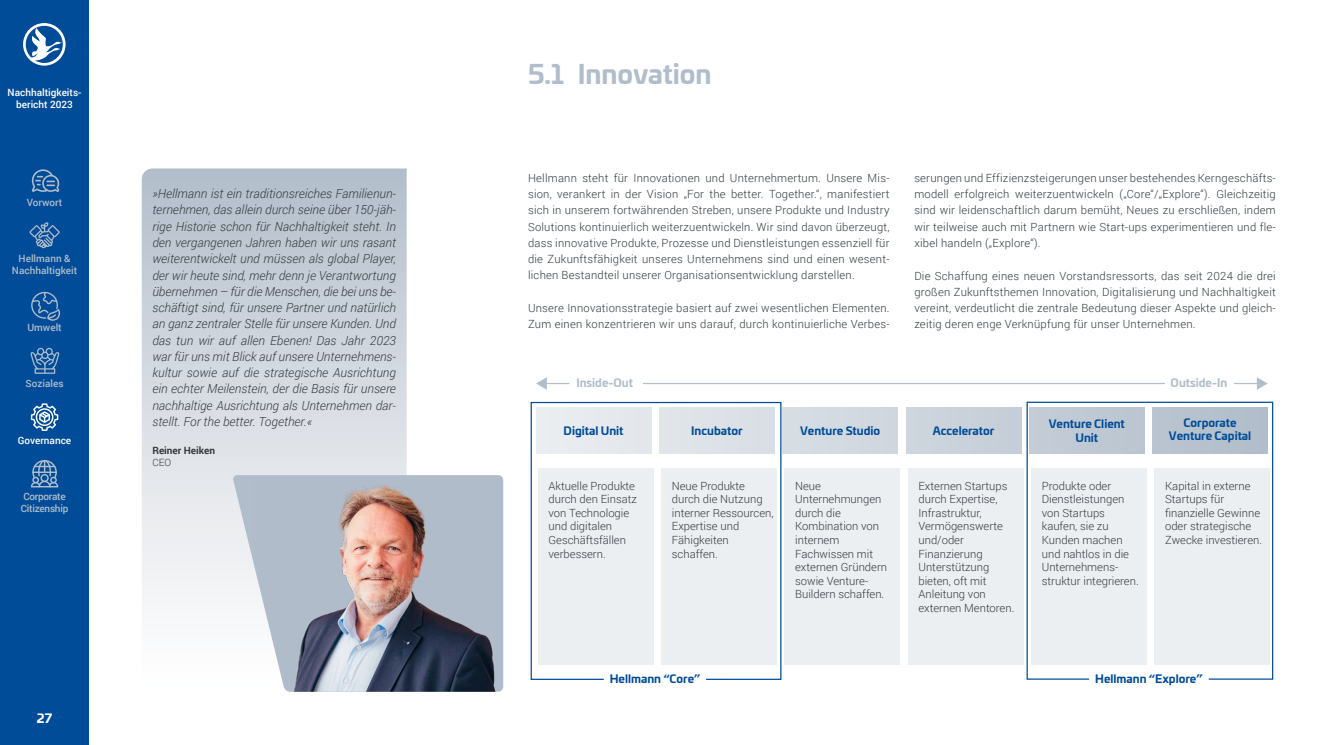
<style>
.page{position:relative;width:1329px;height:745px;background:#fff}
.page>*{position:absolute;margin:0;border:0;box-sizing:border-box;transform-origin:0 0}
.t1{font:700 26.25px "Univia Pro";color:#b1bdca}
.t2{font:italic 300 12.5px/16.2px "Roboto";color:#343a3f;text-align:justify}
.t3{font:700 12.5px "Univia Pro";color:#fff}
.t4{font:300 11.25px/13.5px "Roboto";color:#343a3f}
.t5{font:300 11.25px/16.2px "Roboto";letter-spacing:.02em;color:#343a3f}
.t6{font:700 11.25px/13.5px "Univia Pro";color:#004c99;text-align:center}
.t7{font:700 11.25px "Univia Pro";color:#b1bdca}
.t8{font:500 10px/12px "Roboto";color:#b1bdca;text-align:center}
.t9{font:500 10px/12px "Roboto";color:#fff;text-align:center}
.t10{font:500 10px/12px "Roboto";letter-spacing:-.025em;color:#b1bdca}
.t11{font:700 10px "Roboto";color:#343a3f}
.t12{font:300 10px "Roboto";color:#343a3f}
</style>
<div class="page">
<div style="left:0;top:0;width:89px;height:744px;background:#004c99"></div>
<svg style="left:23px;top:23px;width:43px;height:43px"></svg>
<svg style="left:31px;top:403px;width:27px;height:27px"></svg>
<svg style="left:30px;top:347px;width:30px;height:26px"></svg>
<svg style="left:31px;top:169px;width:29px;height:23px"></svg>
<svg style="left:29px;top:222px;width:31px;height:26px"></svg>
<svg style="left:142px;top:168px;width:265px;height:436px;background:#cfd6dd"></svg>
<svg style="left:233px;top:475px;width:19px;height:129px;fill:#edeef1"></svg>
<img style="left:252px;top:475px;width:251px;height:216px">
<svg style="left:31px;top:291px;width:30px;height:29px"></svg>
<div style="left:785px;top:467px;width:115px;height:197px;background:#eceff2"></div>
<div style="left:908px;top:467px;width:115px;height:197px;background:#eceff2"></div>
<div style="left:783px;top:407px;width:115px;height:46px;background:#d3dae1"></div>
<div style="left:906px;top:407px;width:115px;height:46px;background:#c9d1da"></div>
<hr style="left:545px;top:382px;width:24px;height:2px;background:#b1bdca">
<svg style="left:536px;top:377px;width:11px;height:12px"></svg>
<hr style="left:1234px;top:382px;width:24px;height:2px;background:#b1bdca">
<svg style="left:1257px;top:377px;width:10px;height:12px"></svg>
<hr style="left:643px;top:382px;width:522px;height:2px;background:#b1bdca">
<svg style="left:530px;top:401px;width:252px;height:279px"></svg>
<svg style="left:1026px;top:401px;width:248px;height:279px"></svg>
<svg style="left:31px;top:460px;width:27px;height:27px"></svg>
<p class="t9" style="left:8px;top:86px;width:75px">Nachhaltigkeits&shy;bericht 2023</p>
<p class="t8" style="left:27px;top:196px;width:37px">Vorwort</p>
<p class="t8" style="left:12px;top:252px;width:67px">Hellmann &amp;<br>Nachhaltigkeit</p>
<p class="t8" style="left:27px;top:321px;width:36px">Umwelt</p>
<p class="t8" style="left:26px;top:377px;width:40px">Soziales</p>
<p class="t9" style="left:26px;top:433px;width:39px">Führung</p>
<p class="t9" style="left:18px;top:433px;width:55px">Governance</p>
<p class="t10" style="left:21px;top:490px;width:49px">Corporate<br>Citizenship</p>
<p class="t8" style="left:20px;top:502px;width:8px">C</p>
<p class="t8" style="left:64px;top:502px;width:7px">p</p>
<p class="t2" style="left:152px;top:185px;width:245px">»Hellmann ist ein traditionsreiches Familienun&shy;ternehmen, das allein durch seine über 150-jäh&shy;rige Historie schon für Nachhaltigkeit steht. In den vergangenen Jahren haben wir uns rasant weiterentwickelt und müssen als global Player, der wir heute sind, mehr denn je Verantwortung übernehmen – für die Menschen, die bei uns be&shy;schäftigt sind, für unsere Partner und natürlich an ganz zentraler Stelle für unsere Kunden. Und das tun wir auf allen Ebenen! Das Jahr 2023 war für uns mit Blick auf unsere Unternehmens&shy;kultur sowie auf die strategische Ausrichtung ein echter Meilenstein, der die Basis für unsere nachhaltige Ausrichtung als Unternehmen dar&shy;stellt. For the better. Together.«</p>
<p class="t11" style="left:152px;top:443px;width:64px">Reiner Heiken</p>
<p class="t12" style="left:152px;top:455px;width:20px">CEO</p>
<p class="t3" style="left:37px;top:708px;width:17px">27</p>
<h1 class="t1" style="left:528px;top:53px;width:185px">5.1 Innovation</h1>
<p class="t4" style="left:528px;top:169px;width:363px;line-height:16.2px;text-align:justify">Hellmann steht für Innovationen und Unternehmertum. Unsere Mis&shy;sion, verankert in der Vision „For the better. Together.“, manifestiert sich in unserem fortwährenden Streben, unsere Produkte und Industry Solutions kontinuierlich weiterzuentwickeln. Wir sind davon überzeugt, dass innovative Produkte, Prozesse und Dienstleistungen essenziell für die Zukunftsfähigkeit unseres Unternehmens sind und einen wesent&shy;lichen Bestandteil unserer Organisationsentwicklung darstellen.</p>
<p class="t5" style="left:528px;top:299px;width:363px">Unsere Innovationsstrategie basiert auf zwei wesentlichen Elementen.<br>Zum einen konzentrieren wir uns darauf, durch kontinuierliche Verbes-</p>
<p class="t4" style="left:914px;top:169px;width:363px;line-height:16.2px;text-align:justify">serungen und Effizienzsteigerungen unser bestehendes Kerngeschäfts&shy;modell erfolgreich weiterzuentwickeln („Core“/„Explore“). Gleichzeitig sind wir leidenschaftlich darum bemüht, Neues zu erschließen, indem wir teilweise auch mit Partnern wie Start-ups experimentieren und fle&shy;xibel handeln („Explore“).</p>
<p class="t4" style="left:914px;top:267px;width:363px;line-height:16.2px;text-align:justify">Die Schaffung eines neuen Vorstandsressorts, das seit 2024 die drei großen Zukunftsthemen Innovation, Digitalisierung und Nachhaltigkeit vereint, verdeutlicht die zentrale Bedeutung dieser Aspekte und gleich&shy;zeitig deren enge Verknüpfung für unser Unternehmen.</p>
<p class="t7" style="left:576px;top:373px;width:58px">Inside-Out</p>
<p class="t7" style="left:1170px;top:373px;width:58px">Outside-In</p>
<p class="t6" style="left:564px;top:422px;width:61px">Digital Unit</p>
<p class="t6" style="left:691px;top:422px;width:53px">Incubator</p>
<p class="t6" style="left:800px;top:422px;width:82px">Venture Studio</p>
<p class="t6" style="left:933px;top:422px;width:63px">Accelerator</p>
<p class="t6" style="left:1049px;top:416px;width:78px">Venture Client<br>Unit</p>
<p class="t6" style="left:1169px;top:414px;width:84px">Corporate<br>Venture Capital</p>
<p class="t4" style="left:548px;top:478px;width:90px">Aktuelle Produkte durch den Einsatz von Technologie und digitalen<br>Geschäftsfällen verbessern.</p>
<p class="t4" style="left:672px;top:478px;width:103px">Neue Produkte durch die Nutzung interner Ressourcen,<br>Expertise und<br>Fähigkeiten schaffen.</p>
<p class="t4" style="left:795px;top:478px;width:93px">Neue<br>Unternehmungen durch die<br>Kombination von internem<br>Fachwissen mit externen Gründern sowie Venture-<br>Buildern schaffen.</p>
<p class="t4" style="left:918px;top:478px;width:97px">Externen Startups durch Expertise,<br>Infrastruktur,<br>Vermögenswerte und/oder<br>Finanzierung<br>Unterstützung bieten, oft mit<br>Anleitung von externen Mentoren.</p>
<p class="t4" style="left:1042px;top:478px;width:98px">Produkte oder<br>Dienstleistungen von Startups kaufen, sie zu<br>Kunden machen und nahtlos in die<br>Unternehmens&shy;struktur integrieren.</p>
<p class="t4" style="left:1165px;top:478px;width:98px">Kapital in externe<br>Startups für finanzielle Gewinne oder strategische<br>Zwecke investieren.</p>
<p class="t6" style="left:610px;top:671px;width:92px">Hellmann “Core”</p>
<p class="t6" style="left:1095px;top:671px;width:109px">Hellmann “Explore”</p>
</div>
